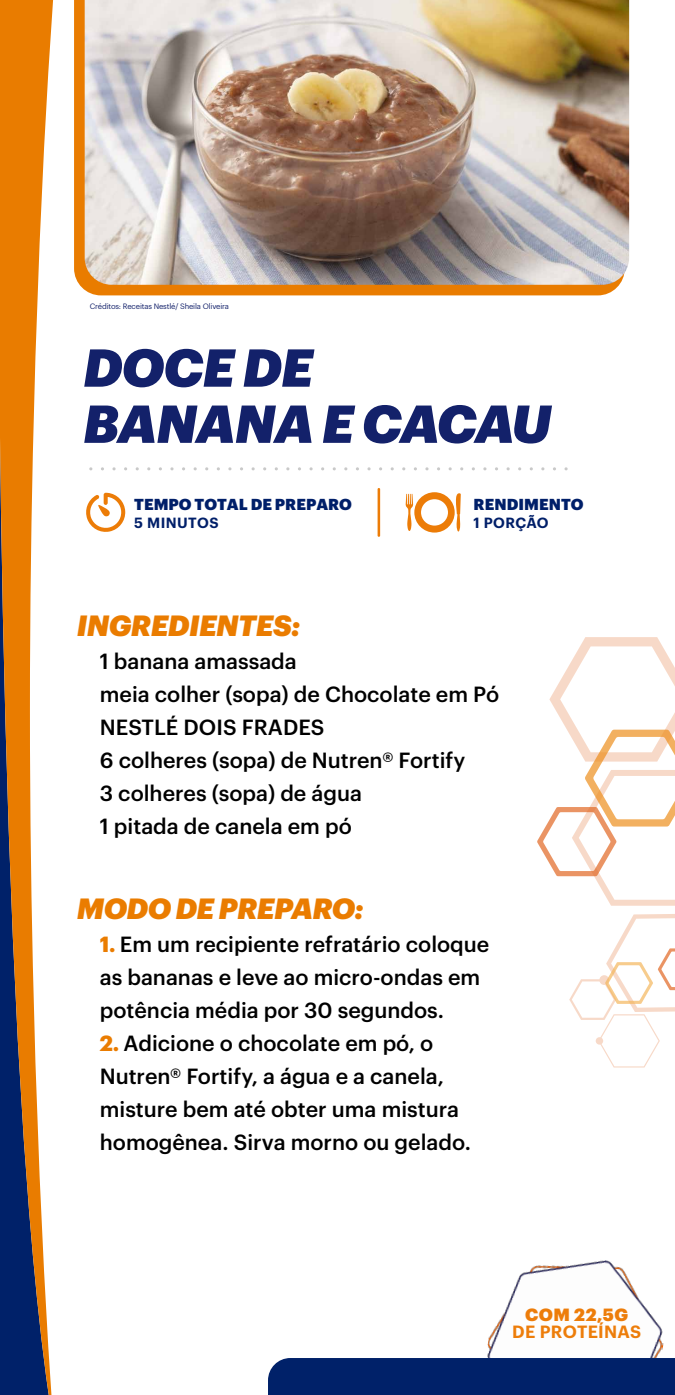
<style>
.page{position:relative;width:675px;height:1395px;background:#fff}
.page>*{position:absolute;margin:0;border:0;box-sizing:border-box;transform-origin:0 0}
.t1{font:italic 900 52.19px/56.1px "Graphik";letter-spacing:-.02em;color:#13216a}
.t2{font:italic 900 28.69px "Graphik";letter-spacing:-.02em;color:#ea7c00}
.t3{font:500 21.5px/33px "Graphik";color:#000}
.t4{font:600 17.31px "Graphik";letter-spacing:.015em;color:#ed7d0a}
.t5{font:900 17.31px "Graphik";letter-spacing:.03em;color:#ed7d0a}
.t6{font:900 15.56px "Graphik";color:#001f69}
.t7{font:600 14.44px "Graphik";letter-spacing:.025em;color:#001f69}
.t8{font:7.62px "Graphik";letter-spacing:-.02em;color:#13216a}
.s1{font-weight:700;color:#ea7c00}
</style>
<div class="page">
<svg style="left:0;top:0;width:54px;height:1395px"></svg>
<svg style="left:537px;top:637px;width:138px;height:269px"></svg>
<svg style="left:569px;top:914px;width:106px;height:153px"></svg>
<img style="left:487px;top:1260px;width:177px;height:98px">
<div style="left:268px;top:1358px;width:407px;height:37px;background:#002169"></div>
<svg style="left:89px;top:467px;width:477px;height:3px"></svg>
<svg style="left:406px;top:492px;width:55px;height:41px"></svg>
<svg style="left:86px;top:493px;width:40px;height:39px"></svg>
<hr style="left:378px;top:488px;width:2px;height:49px;background:#ec7c07">
<svg style="left:74px;top:0;width:545px;height:295px;background:#e98008"></svg>
<img style="left:85px;top:0;width:544px;height:285px">
<p class="t8" style="left:90px;top:300px;width:141px">Créditos: Receitas Nestlé/ Sheila Oliveira</p>
<h1 class="t1" style="left:83px;top:335px;width:470px">DOCE DE<br>BANANA E CACAU</h1>
<p class="t6" style="left:134px;top:492px;width:219px">TEMPO TOTAL DE PREPARO</p>
<p class="t7" style="left:134px;top:511px;width:86px">5 MINUTOS</p>
<p class="t6" style="left:474px;top:492px;width:111px">RENDIMENTO</p>
<p class="t7" style="left:474px;top:511px;width:77px">1 PORÇÃO</p>
<h2 class="t2" style="left:77px;top:603px;width:225px">INGREDIENTES:</h2>
<p class="t3" style="left:100px;top:643px;width:401px">1 banana amassada<br>meia colher (sopa) de Chocolate em Pó<br>NESTLÉ DOIS FRADES<br>6 colheres (sopa) de Nutren® Fortify<br>3 colheres (sopa) de água<br>1 pitada de canela em pó</p>
<h2 class="t2" style="left:77px;top:886px;width:288px">MODO DE PREPARO:</h2>
<p class="t3" style="left:100px;top:925px;width:391px"><span class="s1">1.</span> Em um recipiente refratário coloque as bananas e leve ao micro-ondas em potência média por 30 segundos.</p>
<p class="t3" style="left:100px;top:1024px;width:373px"><span class="s1">2.</span> Adicione o chocolate em pó, o Nutren® Fortify, a água e a canela, misture bem até obter uma mistura homogênea. Sirva morno ou gelado.</p>
<p class="t5" style="left:525px;top:1301px;width:105px">COM 22,5G</p>
<p class="t4" style="left:512px;top:1318px;width:131px">DE PROTEÍNAS</p>
</div>
